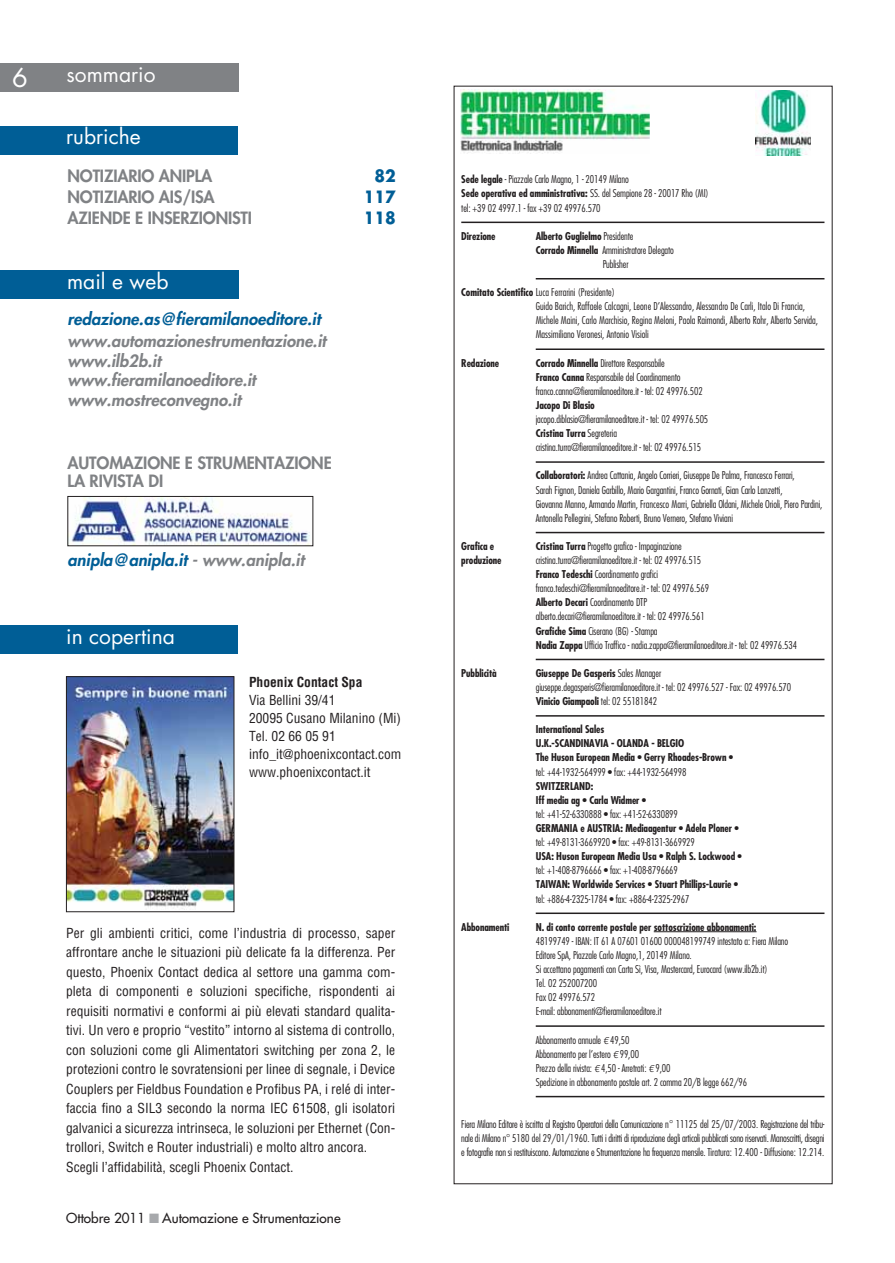
<style>
.page{position:relative;width:895px;height:1263px;background:#fff}
.page>*{position:absolute;margin:0;border:0;box-sizing:border-box;transform-origin:0 0}
.t1{font:25.5px "Futura LT";color:#fff}
.t2{font:21px "Futura LT";color:#fff}
.t3{font:800 16.5px/18px "Futura LT";letter-spacing:-.01em;color:#808285}
.t4{font:italic 800 16.5px/19.5px "Futura LT";color:#808285}
.t5{font:italic 800 16.5px "Futura LT";color:#005e96}
.t6{font:700 16.5px "Futura LT";color:#005e96;scale:.94 1}
.t7{font:condensed 13.5px/19.5px "Helvetica LT";color:#231f20}
.t8{font:13.5px "Futura LT";color:#231f20}
.t9{font:700 condensed 13.5px "Helvetica LT";color:#231f20}
.t10{font:300 condensed 10.5px/14.1px "Futura LT";letter-spacing:-.01em;color:#231f20}
.t11{font:700 condensed 10.5px/14.1px "Futura LT";letter-spacing:-.01em;color:#231f20}
.s1{color:#808285}
.s2{color:#a7a9ac}
.s3{font-weight:700}
.s4{font-weight:300}
.s5{font-family:"Linotype Euro Font Rto S";font-weight:400;font-stretch:normal}
</style>
<div class="page">
<div style="left:0;top:63px;width:238px;height:28px;background:#808285"></div>
<div style="left:0;top:626px;width:238px;height:28px;background:#005e96"></div>
<div style="left:0;top:271px;width:239px;height:28px;background:#005e96"></div>
<img style="left:71px;top:498px;width:239px;height:46px">
<div style="left:68px;top:496px;width:245px;height:50px;border:1px solid #231f20"></div>
<img style="left:68px;top:678px;width:164px;height:232px">
<div style="left:66px;top:676px;width:168px;height:236px;border:1px solid #231f20"></div>
<hr style="left:461px;top:222px;width:363px;height:1px;background:#231f20">
<hr style="left:535px;top:278px;width:289px;height:1px;background:#231f20">
<hr style="left:535px;top:348px;width:289px;height:2px;background:#231f20">
<hr style="left:535px;top:461px;width:289px;height:2px;background:#231f20">
<hr style="left:535px;top:532px;width:289px;height:1px;background:#231f20">
<hr style="left:535px;top:659px;width:289px;height:1px;background:#231f20">
<hr style="left:535px;top:715px;width:289px;height:2px;background:#231f20">
<hr style="left:535px;top:912px;width:289px;height:2px;background:#231f20">
<hr style="left:653px;top:931px;width:103px;height:1px;background:#231f20">
<hr style="left:535px;top:1025px;width:289px;height:2px;background:#231f20">
<hr style="left:535px;top:1096px;width:289px;height:1px;background:#231f20">
<img style="left:755px;top:90px;width:55px;height:65px">
<div style="left:0;top:126px;width:238px;height:29px;background:#005e96"></div>
<img style="left:460px;top:90px;width:189px;height:64px">
<h1 class="t1" style="left:12px;top:63px;width:17px">6</h1>
<h2 class="t2" style="left:67px;top:62px;width:90px">sommario</h2>
<h2 class="t2" style="left:66px;top:124px;width:76px">rubriche</h2>
<h3 class="t3" style="left:68px;top:169px;width:146px">NOTIZIARIO ANIPLA</h3>
<h3 class="t6" style="left:374px;top:165px;width:24px">82</h3>
<h3 class="t3" style="left:68px;top:190px;width:149px">NOTIZIARIO AIS/ISA</h3>
<h3 class="t6" style="left:364px;top:186px;width:35px">117</h3>
<h3 class="t3" style="left:68px;top:211px;width:186px">AZIENDE E INSERZIONISTI</h3>
<h3 class="t6" style="left:364px;top:207px;width:35px">118</h3>
<h2 class="t2" style="left:67px;top:269px;width:103px">mail e web</h2>
<h3 class="t5" style="left:68px;top:309px;width:254px">redazione.as@fieramilanoeditore.it</h3>
<h3 class="t4" style="left:68px;top:332px;width:260px">www.automazionestrumentazione.it www.ilb2b.it www.fieramilanoeditore.it www.mostreconvegno.it</h3>
<h3 class="t3" style="left:68px;top:456px;width:265px">AUTOMAZIONE E STRUMENTAZIONE<br>LA RIVISTA DI</h3>
<h3 class="t5" style="left:68px;top:550px;width:238px">anipla@anipla.it <span class="s1">- www.anipla.it</span></h3>
<h2 class="t2" style="left:66px;top:624px;width:110px">in copertina</h2>
<p class="t9" style="left:249px;top:674px;width:115px">Phoenix Contact Spa</p>
<p class="t7" style="left:249px;top:692px;width:154px;line-height:18px">Via Bellini 39/41<br>20095 Cusano Milanino (Mi)<br>Tel. 02 66 05 91 info_it@phoenixcontact.com www.phoenixcontact.it</p>
<p class="t7" style="left:66px;top:924px;width:330px">Per gli ambienti critici, come l’industria di processo, saper affrontare anche le situazioni più delicate fa la differenza. Per questo, Phoenix Contact dedica al settore una gamma com&shy;pleta di componenti e soluzioni specifiche, rispondenti ai requisiti normativi e conformi ai più elevati standard qualita&shy;tivi. Un vero e proprio “vestito” intorno al sistema di controllo, con soluzioni come gli Alimentatori switching per zona 2, le protezioni contro le sovratensioni per linee di segnale, i Device Couplers per Fieldbus Foundation e Profibus PA, i relé di inter&shy;faccia fino a SIL3 secondo la norma IEC 61508, gli isolatori galvanici a sicurezza intrinseca, le soluzioni per Ethernet (Con&shy;trollori, Switch e Router industriali) e molto altro ancora.<br>Scegli l’affidabilità, scegli Phoenix Contact.</p>
<p class="t8" style="left:66px;top:1212px;width:276px">Ottobre 2011 <span class="s2">■</span> Automazione e Strumentazione</p>
<p class="t10" style="left:461px;top:173px;width:249px"><span class="s3">Sede legale</span> - Piazzale Carlo Magno, 1 - 20149 Milano<br><span class="s3">Sede operativa ed amministrativa:</span> SS. del Sempione 28 - 20017 Rho (MI) tel: +39 02 4997.1 - fax +39 02 49976.570</p>
<p class="t11" style="left:461px;top:230px;width:36px">Direzione</p>
<p class="t11" style="left:535px;top:230px;width:99px">Alberto Guglielmo <span class="s4">Presidente</span></p>
<p class="t10" style="left:535px;top:244px;width:140px"><span class="s3">Corrado Minnella</span> Amministratore Delegato</p>
<p class="t10" style="left:602px;top:258px;width:27px">Publisher</p>
<p class="t10" style="left:535px;top:286px;width:284px;text-indent:-74px"><span class="s3">Comitato Scientifico</span> Luca Ferrarini (Presidente)<br>Guido Barich, Raffaele Calcagni, Leone D’Alessandro, Alessandro De Carli, Italo Di Francia, Michele Maini, Carlo Marchisio, Regina Meloni, Paola Raimondi, Alberto Rohr, Alberto Servida, Massimiliano Veronesi, Antonio Visioli</p>
<p class="t11" style="left:461px;top:356px;width:39px">Redazione</p>
<p class="t10" style="left:535px;top:357px;width:169px"><span class="s3">Corrado Minnella</span> Direttore Responsabile<br><span class="s3">Franco Canna</span> Responsabile del Coordinamento franco.canna@fieramilanoeditore.it - tel: 02 49976.502</p>
<p class="t11" style="left:535px;top:399px;width:61px">Jacopo Di Blasio</p>
<p class="t10" style="left:535px;top:413px;width:174px">jacopo.diblasio@fieramilanoeditore.it - tel: 02 49976.505<br><span class="s3">Cristina Turra</span> Segreteria cristina.turra@fieramilanoeditore.it - tel: 02 49976.515</p>
<p class="t10" style="left:535px;top:469px;width:288px"><span class="s3">Collaboratori:</span> Andrea Cattania, Angelo Corrieri, Giuseppe De Palma, Francesco Ferrari,<br>Sarah Fignon, Daniela Garbillo, Mario Gargantini, Franco Gornati, Gian Carlo Lanzetti,<br>Giovanna Manno, Armando Martin, Francesco Marri, Gabriella Oldani, Michele Orioli, Piero Pardini, Antonella Pellegrini, Stefano Roberti, Bruno Vernero, Stefano Viviani</p>
<p class="t11" style="left:461px;top:540px;width:35px">Grafica e</p>
<p class="t10" style="left:535px;top:540px;width:147px"><span class="s3">Cristina Turra</span> Progetto grafico - Impaginazione</p>
<p class="t11" style="left:461px;top:554px;width:42px">produzione</p>
<p class="t10" style="left:535px;top:554px;width:263px">cristina.turra@fieramilanoeditore.it - tel: 02 49976.515<br><span class="s3">Franco Tedeschi</span> Coordinamento grafici<br>franco.tedeschi@fieramilanoeditore.it - tel: 02 49976.569<br><span class="s3">Alberto Decari</span> Coordinamento DTP<br>alberto.decari@fieramilanoeditore.it - tel: 02 49976.561<br><span class="s3">Grafiche Sima</span> Ciserano (BG) - Stampa<br><span class="s3">Nadia Zappa</span> Ufficio Traffico - nadia.zappa@fieramilanoeditore.it - tel: 02 49976.534</p>
<p class="t11" style="left:461px;top:667px;width:37px">Pubblicità</p>
<p class="t10" style="left:535px;top:667px;width:257px"><span class="s3">Giuseppe De Gasperis</span> Sales Manager<br>giuseppe.degasperis@fieramilanoeditore.it - tel: 02 49976.527 - Fax: 02 49976.570<br><span class="s3">Vinicio Giampaoli</span> tel: 02 55181842</p>
<p class="t11" style="left:535px;top:723px;width:199px">International Sales<br>U.K.-SCANDINAVIA - OLANDA - BELGIO<br>The Huson European Media • Gerry Rhoades-Brown •</p>
<p class="t10" style="left:535px;top:765px;width:152px">tel: +44-1932-564999 • fax: +44-1932-564998</p>
<p class="t11" style="left:535px;top:779px;width:112px">SWITZERLAND:<br>Iff media ag • Carla Widmer •</p>
<p class="t10" style="left:535px;top:808px;width:144px">tel: +41-52-6330888 • fax: +41-52-6330899</p>
<p class="t11" style="left:535px;top:822px;width:204px">GERMANIA e AUSTRIA: Mediaagentur • Adela Ploner •</p>
<p class="t10" style="left:535px;top:836px;width:161px">tel: +49-8131-3669920 • fax: +49-8131-3669929</p>
<p class="t11" style="left:535px;top:850px;width:208px">USA: Huson European Media Usa • Ralph S. Lockwood •</p>
<p class="t10" style="left:535px;top:864px;width:144px">tel: +1-408-8796666 • fax: +1-408-8796669</p>
<p class="t11" style="left:535px;top:878px;width:204px">TAIWAN: Worldwide Services • Stuart Phillips-Laurie •</p>
<p class="t10" style="left:535px;top:892px;width:155px">tel: +886-4-2325-1784 • fax: +886-4-2325-2967</p>
<p class="t11" style="left:461px;top:920px;width:50px">Abbonamenti</p>
<p class="t11" style="left:535px;top:920px;width:222px">N. di conto corrente postale per sottoscrizione abbonamenti:</p>
<p class="t10" style="left:535px;top:935px;width:254px">48199749 - IBAN: IT 61 A 07601 01600 000048199749 intestato a: Fiera Milano Editore SpA, Piazzale Carlo Magno,1, 20149 Milano.<br>Si accettano pagamenti con Carta Sì, Visa, Mastercard, Eurocard (www.ilb2b.it)<br>Tel. 02 252007200<br>Fax 02 49976.572<br>E-mail: abbonamenti@fieramilanoeditore.it</p>
<p class="t10" style="left:535px;top:1033px;width:213px">Abbonamento annuale <span class="s5">E</span> 49,50<br>Abbonamento per l’estero <span class="s5">E</span> 99,00<br>Prezzo della rivista: <span class="s5">E</span> 4,50 - Arretrati: <span class="s5">E</span> 9,00<br>Spedizione in abbonamento postale art. 2 comma 20/B legge 662/96</p>
<p class="t10" style="left:461px;top:1118px;width:364px;text-align:justify">Fiera Milano Editore è iscritta al Registro Operatori della Comunicazione n° 11125 del 25/07/2003. Registrazione del tribu&shy;nale di Milano n° 5180 del 29/01/1960. Tutti i diritti di riproduzione degli articoli pubblicati sono riservati. Manoscritti, disegni e fotografie non si restituiscono. Automazione e Strumentazione ha frequenza mensile. Tiratura: 12.400 - Diffusione: 12.214.</p>
</div>
